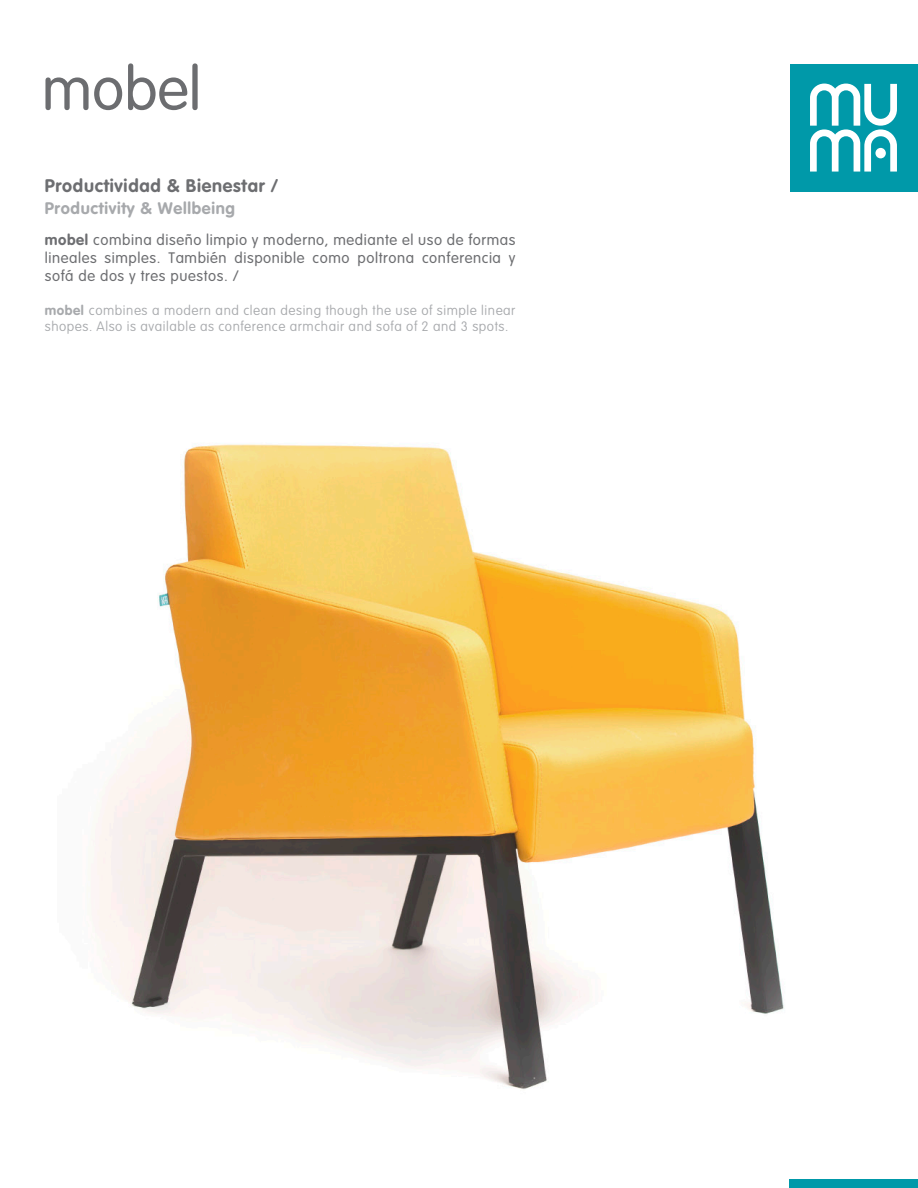
<style>
.page{position:relative;width:918px;height:1188px;background:#fff}
.page>*{position:absolute;margin:0;border:0;box-sizing:border-box;transform-origin:0 0}
.t1{font:300 60px "VAG Rounded Std";color:#6c6d70}
.t2{font:700 18px "VAG Rounded Std";letter-spacing:.04em;color:#6d6e71}
.t3{font:700 16.5px "VAG Rounded Std";letter-spacing:.04em;color:#a7a9ac}
.t4{font:300 15px/18px "VAG Rounded Std";letter-spacing:.04em;color:#6d6e71;text-align:justify}
.t5{font:100 13.5px/16.2px "VAG Rounded Std";letter-spacing:.04em;color:#a7a9ac}
.s1{font-weight:700}
</style>
<div class="page">
<img style="left:97px;top:191px;width:768px;height:898px">
<div style="left:790px;top:64px;width:128px;height:127px;background:#0099a9"></div>
<svg style="left:810px;top:84px;width:87px;height:88px"></svg>
<div style="left:875px;top:148px;width:11px;height:10px;background:#fff;border-radius:50%"></div>
<div style="left:789px;top:1179px;width:129px;height:9px;background:#0099a9"></div>
<h1 class="t1" style="left:42px;top:54px;width:161px">mobel</h1>
<p class="t2" style="left:45px;top:175px;width:235px">Productividad &amp; Bienestar /</p>
<p class="t3" style="left:45px;top:198px;width:192px">Productivity &amp; Wellbeing</p>
<p class="t4" style="left:45px;top:231px;width:472px"><span class="s1">mobel</span> combina diseño limpio y moderno, mediante el uso de formas lineales simples. También disponible como poltrona conferencia y sofá de dos y tres puestos. /</p>
<p class="t5" style="left:45px;top:303px;width:472px"><span class="s1">mobel</span> combines a modern and clean desing though the use of simple linear shopes. Also is available as conference armchair and sofa of 2 and 3 spots.</p>
</div>
